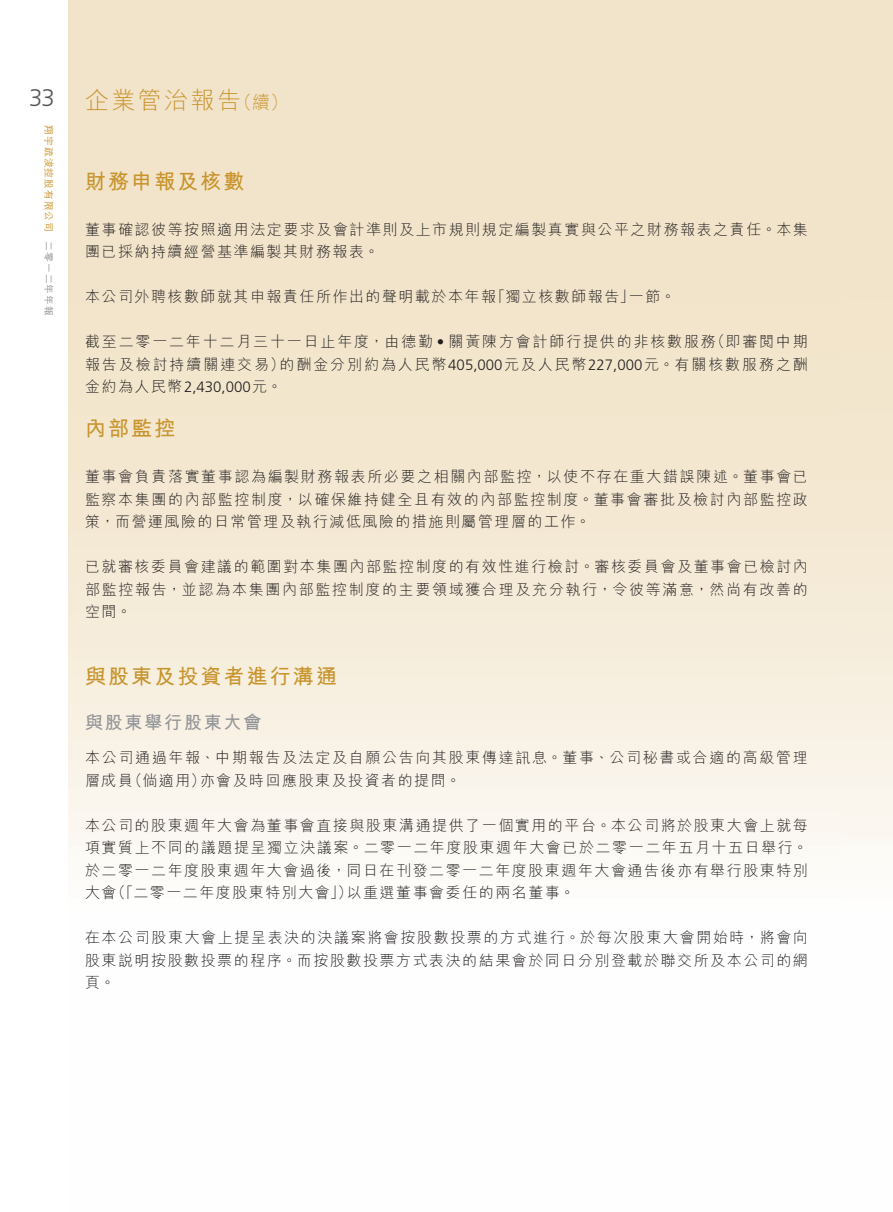
<style>
.page{position:relative;width:893px;height:1212px;background:#fff}
.page>*{position:absolute;margin:0;border:0;box-sizing:border-box;transform-origin:0 0}
.t1{font:300 24px "M Hei HK";letter-spacing:.1em;color:#c8942d}
.t2{font:300 24px "Frutiger LT Std";color:#57585a}
.t3{font:700 21px "M Hei HK";letter-spacing:.1em;color:#c8942d}
.t4{font:700 18px "M Hei HK";letter-spacing:.1em;color:#939598}
.t5{font:300 15px/22.5px "M Hei HK";letter-spacing:.1em;color:#231f20;text-align:justify}
.t6{font:300 15px/22.5px "M Hei HK";letter-spacing:.12em;color:#231f20}
.t7{font:300 15px "Frutiger LT Std";color:#231f20}
.t8{font:500 9.75px "M Hei HK";letter-spacing:.1em;color:#c8942d}
.s1{color:#939598}
.s2{font-size:18px}
.s3{font-family:"Frutiger LT Std"}
.s4{font-family:"M Hei HK"}
</style>
<div class="page">
<h1 class="t2" style="left:29px;top:88px;width:27px">33</h1>
<p class="t8" style="left:53px;top:125px;width:192px;rotate:90deg">翔宇疏浚控股有限公司 <span class="s1">二零一二年年報</span></p>
<h1 class="t1" style="left:85px;top:91px;width:205px">企業管治報告<span class="s2">（續）</span></h1>
<h2 class="t3" style="left:85px;top:173px;width:161px">財務申報及核數</h2>
<p class="t5" style="left:85px;top:220px;width:724px">董事確認彼等按照適用法定要求及會計準則及上市規則規定編製真實與公平之財務報表之責任。本集團已採納持續經營基準編製其財務報表。</p>
<p class="t5" style="left:85px;top:287px;width:592px">本公司外聘核數師就其申報責任所作出的聲明載於本年報「獨立核數師報告」一節。</p>
<p class="t6" style="left:85px;top:332px;width:724px">截至二零一二年十二月三十一日止年度，由德勤 <span class="s3">•</span> 關黃陳方會計師行提供的非核數服務（即審閱中期報告及檢討持續關連交易）的酬金分別約為人民幣<span class="s3">405,000</span>元及人民幣<span class="s3">227,000</span>元。有關核數服務之酬</p>
<p class="t7" style="left:85px;top:381px;width:199px"><span class="s4">金約為人民幣</span>2,430,000<span class="s4">元。</span></p>
<h2 class="t3" style="left:85px;top:421px;width:92px">內部監控</h2>
<p class="t5" style="left:85px;top:467px;width:724px">董事會負責落實董事認為編製財務報表所必要之相關內部監控，以使不存在重大錯誤陳述。董事會已監察本集團的內部監控制度，以確保維持健全且有效的內部監控制度。董事會審批及檢討內部監控政策，而營運風險的日常管理及執行減低風險的措施則屬管理層的工作。</p>
<p class="t5" style="left:85px;top:557px;width:724px">已就審核委員會建議的範圍對本集團內部監控制度的有效性進行檢討。審核委員會及董事會已檢討內部監控報告，並認為本集團內部監控制度的主要領域獲合理及充分執行，令彼等滿意，然尚有改善的空間。</p>
<h2 class="t3" style="left:85px;top:668px;width:253px">與股東及投資者進行溝通</h2>
<p class="t4" style="left:85px;top:716px;width:178px">與股東舉行股東大會</p>
<p class="t5" style="left:85px;top:748px;width:724px">本公司通過年報、中期報告及法定及自願公告向其股東傳達訊息。董事、公司秘書或合適的高級管理層成員（倘適用）亦會及時回應股東及投資者的提問。</p>
<p class="t5" style="left:85px;top:816px;width:724px">本公司的股東週年大會為董事會直接與股東溝通提供了一個實用的平台。本公司將於股東大會上就每項實質上不同的議題提呈獨立決議案。二零一二年度股東週年大會已於二零一二年五月十五日舉行。於二零一二年度股東週年大會過後，同日在刊發二零一二年度股東週年大會通告後亦有舉行股東特別大會（「二零一二年度股東特別大會」）以重選董事會委任的兩名董事。</p>
<p class="t5" style="left:85px;top:928px;width:724px">在本公司股東大會上提呈表決的決議案將會按股數投票的方式進行。於每次股東大會開始時，將會向股東說明按股數投票的程序。而按股數投票方式表決的結果會於同日分別登載於聯交所及本公司的網頁。</p>
</div>
